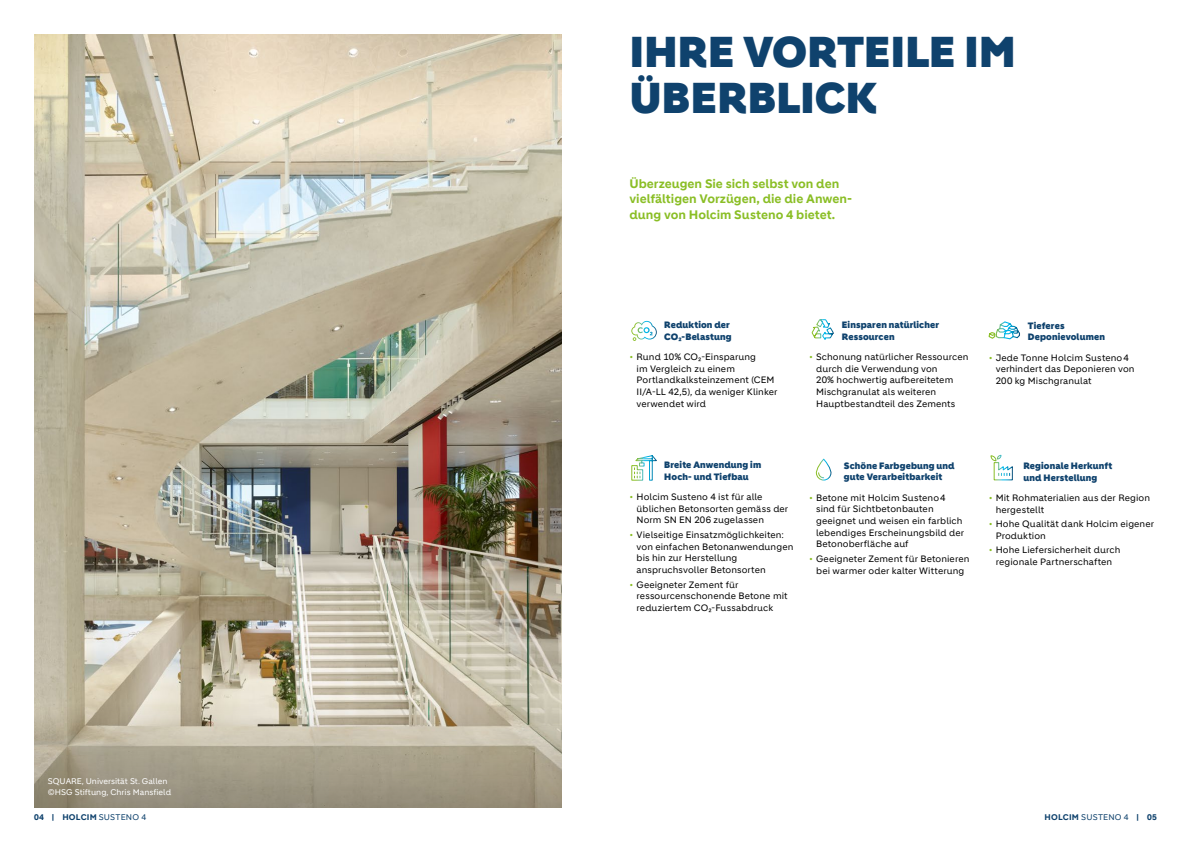
<style>
.page{position:relative;width:1191px;height:842px;background:#fff}
.page>*{position:absolute;margin:0;border:0;box-sizing:border-box;transform-origin:0 0}
.t1{font:900 42px/46.2px "Holcim Headline";letter-spacing:.01em;color:#0f426d}
.t2{font:700 12px/15.6px "Holcim";color:#8abe25}
.t3{font:9px/11.7px "Holcim";letter-spacing:.01em;color:#000}
.t4{font:900 9px/11.7px "Holcim Headline";letter-spacing:.015em;color:#0f426d}
.t5{font:8px/10px "Holcim";color:#fff}
.t6{font:700 8px "Holcim";letter-spacing:.03em;color:#0f426d}
.s1{color:#8abe25}
.s2{font-weight:400}
</style>
<div class="page">
<img style="left:34px;top:34px;width:527px;height:665px">
<svg style="left:34px;top:699px;width:527px;height:109px;background:#b0a894"></svg>
<svg style="left:988px;top:321px;width:32px;height:19px"></svg>
<svg style="left:631px;top:455px;width:26px;height:26px"></svg>
<svg style="left:990px;top:454px;width:23px;height:27px"></svg>
<svg style="left:811px;top:319px;width:23px;height:21px"></svg>
<svg style="left:815px;top:458px;width:17px;height:23px"></svg>
<svg style="left:631px;top:321px;width:26px;height:20px"></svg>
<h1 class="t1" style="left:630px;top:29px;width:387px">IHRE VORTEILE IM<br>ÜBERBLICK</h1>
<p class="t5" style="left:48px;top:777px;width:125px">SQUARE, Universität St. Gallen ©HSG Stiftung, Chris Mansfield</p>
<h2 class="t2" style="left:629px;top:176px;width:224px">Überzeugen Sie sich selbst von den vielfältigen Vorzügen, die die Anwen&shy;dung von Holcim Susteno 4 bietet.</h2>
<p class="t4" style="left:664px;top:319px;width:69px">Reduktion der<br>CO₂-Belastung</p>
<p class="t3" style="left:636px;top:351px;width:142px;text-indent:-7px"><span class="s1">•</span> Rund 10% CO₂-Einsparung<br>im Vergleich zu einem<br>Portlandkalksteinzement (CEM<br>II/A-LL 42,5), da weniger Klinker verwendet wird</p>
<p class="t4" style="left:842px;top:319px;width:99px">Einsparen natürlicher<br>Ressourcen</p>
<p class="t3" style="left:816px;top:351px;width:154px;text-indent:-7px"><span class="s1">•</span> Schonung natürlicher Ressourcen durch die Verwendung von<br>20% hochwertig aufbereitetem<br>Mischgranulat als weiteren<br>Hauptbestandteil des Zements</p>
<p class="t4" style="left:1028px;top:320px;width:78px">Tieferes<br>Deponievolumen</p>
<p class="t3" style="left:995px;top:352px;width:140px;text-indent:-7px"><span class="s1">•</span> Jede Tonne Holcim Susteno4 verhindert das Deponieren von<br>200 kg Mischgranulat</p>
<p class="t4" style="left:664px;top:459px;width:98px">Breite Anwendung im<br>Hoch- und Tiefbau</p>
<p class="t3" style="left:636px;top:491px;width:153px;text-indent:-7px"><span class="s1">•</span> Holcim Susteno 4 ist für alle üblichen Betonsorten gemäss der<br>Norm SN EN 206 zugelassen</p>
<p class="t3" style="left:636px;top:529px;width:158px;text-indent:-7px"><span class="s1">•</span> Vielseitige Einsatzmöglichkeiten: von einfachen Betonanwendungen bis hin zur Herstellung anspruchsvoller Betonsorten</p>
<p class="t3" style="left:636px;top:578px;width:152px;text-indent:-7px"><span class="s1">•</span> Geeigneter Zement für ressourcenschonende Betone mit reduziertem CO₂-Fussabdruck</p>
<p class="t4" style="left:844px;top:460px;width:112px">Schöne Farbgebung und gute Verarbeitbarkeit</p>
<p class="t3" style="left:816px;top:491px;width:149px;text-indent:-7px"><span class="s1">•</span> Betone mit Holcim Susteno4 sind für Sichtbetonbauten geeignet und weisen ein farblich lebendiges Erscheinungsbild der<br>Betonoberfläche auf</p>
<p class="t3" style="left:809px;top:553px;width:162px;text-align:center"><span class="s1">•</span> Geeigneter Zement für Betonieren bei warmer oder kalter Witterung</p>
<p class="t4" style="left:1023px;top:460px;width:90px">Regionale Herkunft und Herstellung</p>
<p class="t3" style="left:995px;top:492px;width:156px;text-indent:-7px"><span class="s1">•</span> Mit Rohmaterialien aus der Region hergestellt</p>
<p class="t3" style="left:995px;top:518px;width:160px;text-indent:-7px"><span class="s1">•</span> Hohe Qualität dank Holcim eigener<br>Produktion</p>
<p class="t3" style="left:988px;top:544px;width:133px;text-align:center"><span class="s1">•</span> Hohe Liefersicherheit durch regionale Partnerschaften</p>
<p class="t6" style="left:34px;top:812px;width:114px">04 | HOLCIM <span class="s2">SUSTENO 4</span></p>
<p class="t6" style="left:1044px;top:812px;width:114px">HOLCIM <span class="s2">SUSTENO 4</span> | 05</p>
</div>
